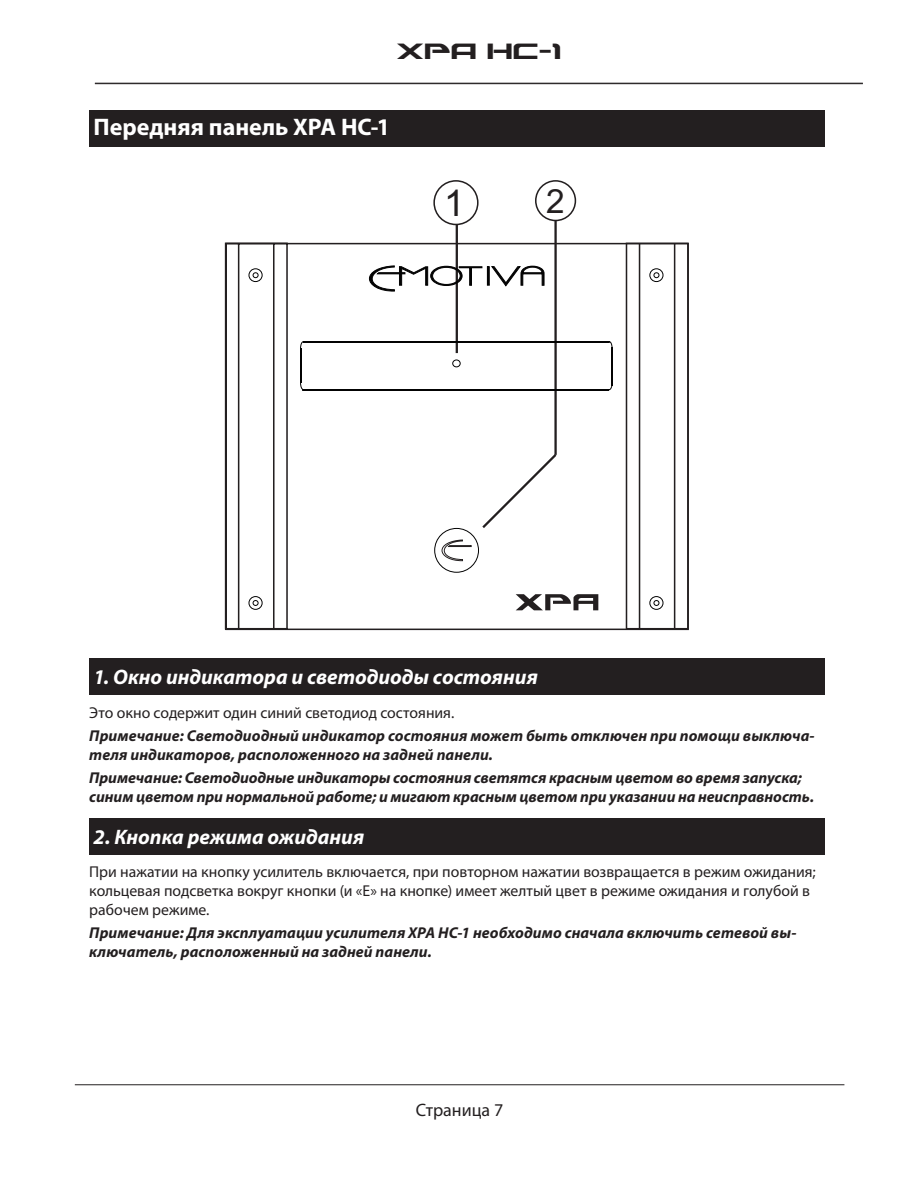
<style>
.page{position:relative;width:918px;height:1188px;background:#fff}
.page>*{position:absolute;margin:0;border:0;box-sizing:border-box;transform-origin:0 0}
.t1{font:36.75px "Arial";color:#231f20}
.t2{font:36px "Alexis";color:#231f20}
.t3{font:33.45px "Arial";color:#231f20}
.t4{font:700 24px "Myriad Pro";color:#fff}
.t5{font:italic 700 21px "Myriad Pro";color:#fff}
.t6{font:18px "Myriad Pro";color:#231f20}
.t7{font:italic 700 15.75px/18.9px "Myriad Pro";color:#231f20}
.t8{font:15.75px/18.9px "Myriad Pro";color:#231f20}
</style>
<div class="page">
<hr style="left:75px;top:1084px;width:769px;height:1px;background:#231f20">
<hr style="left:95px;top:83px;width:768px;height:1px;background:#231f20">
<hr style="left:95px;top:1085px;width:768px;height:1px;background:#231f20">
<div style="left:89px;top:111px;width:735px;height:36px;background:#231f20"></div>
<hr style="left:554px;top:221px;width:3px;height:234px;background:#231f20">
<hr style="left:456px;top:225px;width:2px;height:128px;background:#231f20">
<svg style="left:433px;top:180px;width:144px;height:46px"></svg>
<svg style="left:224px;top:242px;width:465px;height:389px"></svg>
<svg style="left:248px;top:268px;width:15px;height:342px"></svg>
<svg style="left:625px;top:242px;width:64px;height:388px"></svg>
<svg style="left:480px;top:452px;width:79px;height:79px"></svg>
<div style="left:89px;top:658px;width:735px;height:37px;background:#231f20"></div>
<div style="left:89px;top:818px;width:735px;height:36px;background:#231f20"></div>
<h2 class="t2" style="left:397px;top:37px;width:166px">XPA HC-1</h2>
<h3 class="t4" style="left:94px;top:111px;width:298px">Передняя панель XPA HC-1</h3>
<h1 class="t1" style="left:444px;top:178px;width:22px">1</h1>
<h3 class="t3" style="left:546px;top:178px;width:20px">2</h3>
<h3 class="t5" style="left:94px;top:664px;width:446px">1. Окно индикатора и светодиоды состояния</h3>
<p class="t8" style="left:89px;top:703px;width:367px">Это окно содержит один синий светодиод состояния.</p>
<p class="t7" style="left:89px;top:726px;width:727px">Примечание: Светодиодный индикатор состояния может быть отключен при помощи выключа&shy;теля индикаторов, расположенного на задней панели.</p>
<p class="t7" style="left:89px;top:768px;width:726px">Примечание: Светодиодные индикаторы состояния светятся красным цветом во время запуска; синим цветом при нормальной работе; и мигают красным цветом при указании на неисправность.</p>
<h3 class="t5" style="left:94px;top:823px;width:272px">2. Кнопка режима ожидания</h3>
<p class="t8" style="left:89px;top:862px;width:728px">При нажатии на кнопку усилитель включается, при повторном нажатии возвращается в режим ожидания; кольцевая подсветка вокруг кнопки (и «E» на кнопке) имеет желтый цвет в режиме ожидания и голубой в рабочем режиме.</p>
<p class="t7" style="left:89px;top:923px;width:709px">Примечание: Для эксплуатации усилителя XPA HC-1 необходимо сначала включить сетевой вы&shy;ключатель, расположенный на задней панели.</p>
<p class="t6" style="left:482px;top:1098px;width:51px">Page 2</p>
<p class="t6" style="left:416px;top:1099px;width:89px">Страница 7</p>
</div>
